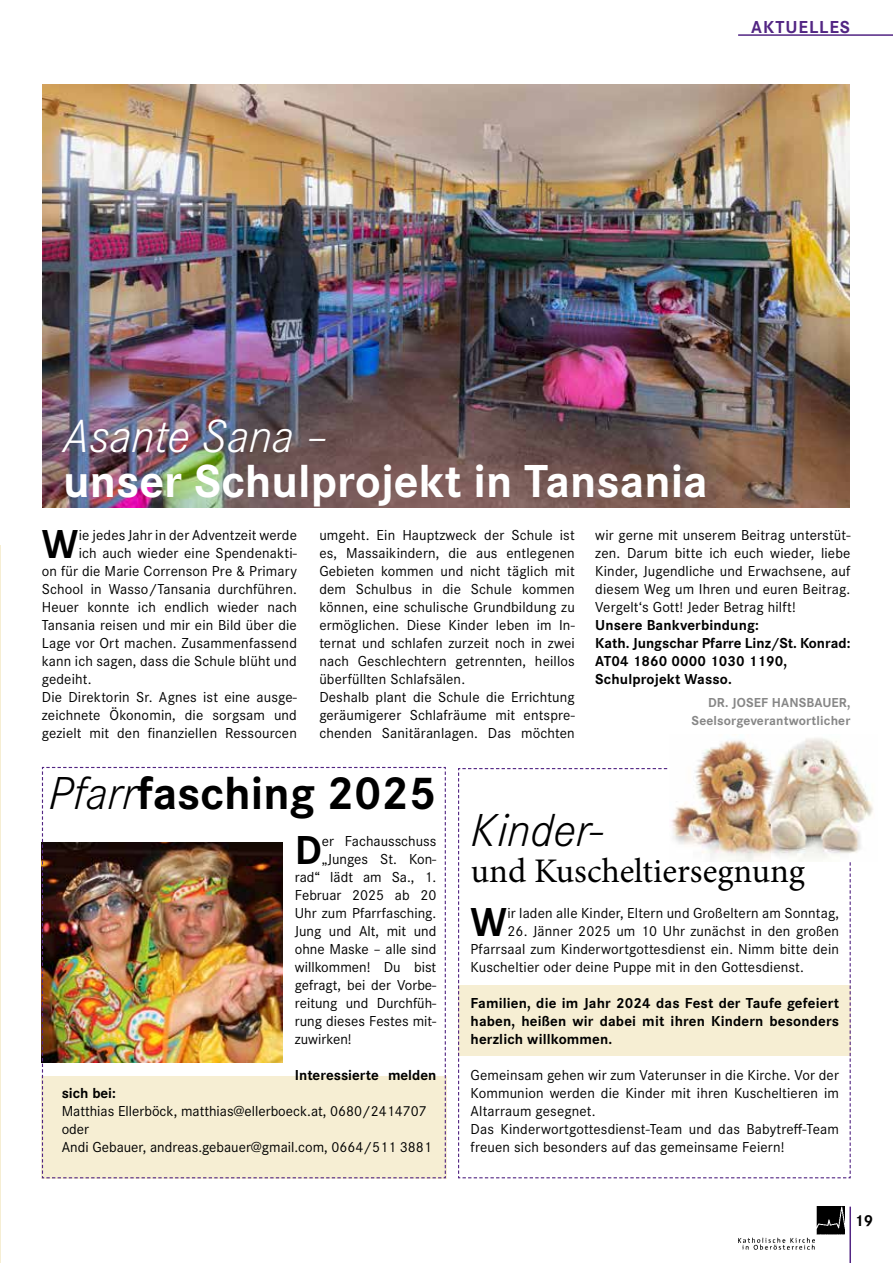
<style>
.page{position:relative;width:893px;height:1263px;background:#fff}
.page>*{position:absolute;margin:0;border:0;box-sizing:border-box;transform-origin:0 0}
.t1{font:700 48px "Corporate S";color:#fff}
.t2{font:700 48px "Corporate S";color:#000}
.t3{font:italic 300 48px "Corporate S";color:#fff}
.t4{font:italic 300 48px "Corporate S";color:#000}
.t5{font:700 42px "Corporate S";color:#000}
.t6{font:34.5px "Minion Pro";letter-spacing:-.005em;color:#000}
.t7{font:700 18px "Corporate S";letter-spacing:.05em;color:#522583}
.t8{font:700 16.5px "Corporate S";color:#000}
.t9{font:15px/18px "Corporate S";letter-spacing:.01em;color:#000}
.t10{font:700 15px/18px "Corporate S";letter-spacing:.01em;color:#000;text-align:justify}
.t11{font:700 13.5px/18px "Corporate S";letter-spacing:.01em;color:#878787;text-align:right}
.s1{font-weight:300;font-style:italic}
</style>
<div class="page">
<hr style="left:0;top:546px;width:1px;height:717px;background:#f6eed3">
<img style="left:738px;top:1206px;width:106px;height:43px">
<hr style="left:849px;top:1206px;width:2px;height:57px;background:#522583">
<hr style="left:738px;top:34px;width:155px;height:2px;background:#522583">
<img style="left:42px;top:85px;width:807px;height:422px">
<svg style="left:458px;top:768px;width:393px;height:411px"></svg>
<img style="left:669px;top:738px;width:204px;height:124px">
<img style="left:41px;top:766px;width:405px;height:413px">
<p class="t7" style="left:751px;top:15px;width:100px">AKTUELLES</p>
<h1 class="t3" style="left:63px;top:406px;width:268px">Asante Sana –</h1>
<h1 class="t1" style="left:63px;top:448px;width:646px">unser Schulprojekt in Tansania</h1>
<h2 class="t5" style="left:42px;top:515px;width:38px">W</h2>
<p class="t9" style="left:79px;top:525px;width:220px">ie jedes Jahr in der Adventzeit werde</p>
<p class="t9" style="left:79px;top:543px;width:220px">ich auch wieder eine Spendenakti-</p>
<p class="t9" style="left:42px;top:561px;width:257px">on für die Marie Correnson Pre &amp; Primary</p>
<p class="t9" style="left:42px;top:579px;width:257px">School in Wasso/Tansania durchführen.</p>
<p class="t9" style="left:42px;top:597px;width:257px">Heuer konnte ich endlich wieder nach</p>
<p class="t9" style="left:42px;top:615px;width:257px">Tansania reisen und mir ein Bild über die</p>
<p class="t9" style="left:42px;top:633px;width:257px">Lage vor Ort machen. Zusammenfassend</p>
<p class="t9" style="left:42px;top:651px;width:257px">kann ich sagen, dass die Schule blüht und</p>
<p class="t9" style="left:42px;top:669px;width:51px">gedeiht.</p>
<p class="t9" style="left:42px;top:687px;width:257px">Die Direktorin Sr. Agnes ist eine ausge-</p>
<p class="t9" style="left:42px;top:705px;width:257px">zeichnete Ökonomin, die sorgsam und</p>
<p class="t9" style="left:42px;top:723px;width:257px">gezielt mit den finanziellen Ressourcen</p>
<p class="t9" style="left:319px;top:525px;width:257px">umgeht. Ein Hauptzweck der Schule ist es, Massaikindern, die aus entlegenen Gebieten kommen und nicht täglich mit dem Schulbus in die Schule kommen können, eine schulische Grundbildung zu ermöglichen. Diese Kinder leben im In&shy;ternat und schlafen zurzeit noch in zwei nach Geschlechtern getrennten, heillos überfüllten Schlafsälen.<br>Deshalb plant die Schule die Errichtung geräumigerer Schlafräume mit entspre&shy;chenden Sanitäranlagen. Das möchten</p>
<p class="t9" style="left:595px;top:525px;width:257px;text-align:justify">wir gerne mit unserem Beitrag unterstüt&shy;zen. Darum bitte ich euch wieder, liebe Kinder, Jugendliche und Erwachsene, auf diesem Weg um Ihren und euren Beitrag.<br>Vergelt‘s Gott! Jeder Betrag hilft!</p>
<p class="t10" style="left:595px;top:616px;width:257px;text-align:left">Unsere Bankverbindung:<br>Kath. Jungschar Pfarre Linz/St. Konrad:<br>AT04 1860 0000 1030 1190,<br>Schulprojekt Wasso.</p>
<p class="t11" style="left:692px;top:693px;width:160px">DR. JOSEF HANSBAUER,<br>Seelsorgeverantwortlicher</p>
<h1 class="t2" style="left:49px;top:759px;width:389px"><span class="s1">Pfarr</span>fasching 2025</h1>
<h2 class="t5" style="left:295px;top:821px;width:29px">D</h2>
<p class="t9" style="left:322px;top:831px;width:116px">er Fachausschuss</p>
<p class="t9" style="left:322px;top:849px;width:116px">„Junges St. Kon-</p>
<p class="t9" style="left:295px;top:867px;width:143px">rad“ lädt am Sa., 1.</p>
<p class="t9" style="left:295px;top:885px;width:143px">Februar 2025 ab 20</p>
<p class="t9" style="left:295px;top:903px;width:143px">Uhr zum Pfarrfasching.</p>
<p class="t9" style="left:295px;top:921px;width:143px">Jung und Alt, mit und</p>
<p class="t9" style="left:295px;top:939px;width:143px">ohne Maske – alle sind</p>
<p class="t9" style="left:295px;top:957px;width:143px">willkommen! Du bist</p>
<p class="t9" style="left:295px;top:975px;width:143px">gefragt, bei der Vorbe-</p>
<p class="t9" style="left:295px;top:993px;width:143px">reitung und Durchfüh-</p>
<p class="t9" style="left:295px;top:1011px;width:143px">rung dieses Festes mit-</p>
<p class="t9" style="left:295px;top:1029px;width:58px">zuwirken!</p>
<p class="t10" style="left:295px;top:1066px;width:143px">Interessierte melden</p>
<p class="t10" style="left:62px;top:1084px;width:56px">sich bei:</p>
<p class="t9" style="left:62px;top:1101px;width:372px">Matthias Ellerböck, matthias@ellerboeck.at, 0680/2414707 oder<br>Andi Gebauer, andreas.gebauer@gmail.com, 0664/511 3881</p>
<h1 class="t4" style="left:471px;top:800px;width:134px">Kinder-</h1>
<h3 class="t6" style="left:471px;top:848px;width:335px">und Kuscheltiersegnung</h3>
<h2 class="t5" style="left:471px;top:893px;width:38px">W</h2>
<p class="t9" style="left:507px;top:903px;width:333px">ir laden alle Kinder, Eltern und Großeltern am Sonntag,</p>
<p class="t9" style="left:471px;top:921px;width:370px;text-align:justify;text-indent:37px">26. Jänner 2025 um 10 Uhr zunächst in den großen Pfarrsaal zum Kinderwortgottesdienst ein. Nimm bitte dein Kuscheltier oder deine Puppe mit in den Gottesdienst.</p>
<p class="t10" style="left:471px;top:994px;width:370px">Familien, die im Jahr 2024 das Fest der Taufe gefeiert haben, heißen wir dabei mit ihren Kindern besonders herzlich willkommen.</p>
<p class="t9" style="left:471px;top:1065px;width:370px">Gemeinsam gehen wir zum Vaterunser in die Kirche. Vor der Kommunion werden die Kinder mit ihren Kuscheltieren im Altarraum gesegnet.<br>Das Kinderwortgottesdienst-Team und das Babytreff-Team freuen sich besonders auf das gemeinsame Feiern!</p>
<p class="t8" style="left:854px;top:1209px;width:20px">19</p>
</div>
